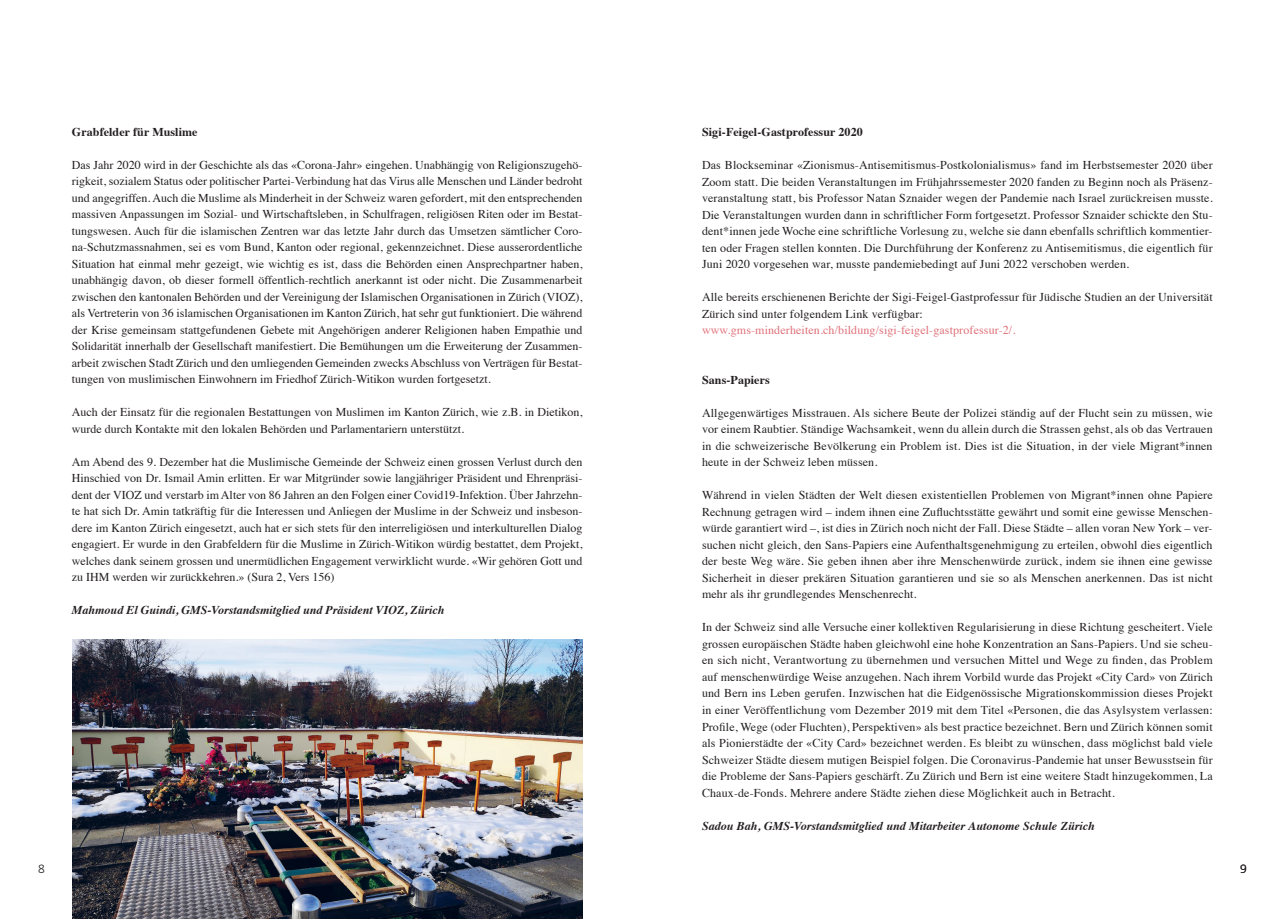
<style>
.page{position:relative;width:1285px;height:919px;background:#fff}
.page>*{position:absolute;margin:0;border:0;box-sizing:border-box;transform-origin:0 0}
.t1{font:12px/16.5px "Times";letter-spacing:.01em;color:#231f20;text-align:justify}
.t2{font:italic 700 12px "Times";color:#231f20}
.t3{font:700 12px "Times";letter-spacing:.01em;color:#231f20}
.t4{font:12px "Times";letter-spacing:.01em;color:#df7078}
.t5{font:300 12px "Frutiger";color:#231f20}
.s1{font-weight:400;color:#fff}
</style>
<div class="page">
<img style="left:72px;top:639px;width:511px;height:279px">
<p class="t3" style="left:72px;top:120px;width:127px">Grabfelder für Muslime</p>
<p class="t1" style="left:72px;top:155px;width:512px">Das Jahr 2020 wird in der Geschichte als das «Corona-Jahr» eingehen. Unabhängig von Religionszugehö&shy;rigkeit, sozialem Status oder politischer Partei-Verbindung hat das Virus alle Menschen und Länder bedroht und angegriffen. Auch die Muslime als Minderheit in der Schweiz waren gefordert, mit den entsprechenden massiven Anpassungen im Sozial- und Wirtschaftsleben, in Schulfragen, religiösen Riten oder im Bestat&shy;tungswesen. Auch für die islamischen Zentren war das letzte Jahr durch das Umsetzen sämtlicher Coro&shy;na-Schutzmassnahmen, sei es vom Bund, Kanton oder regional, gekennzeichnet. Diese ausserordentliche Situation hat einmal mehr gezeigt, wie wichtig es ist, dass die Behörden einen Ansprechpartner haben, unabhängig davon, ob dieser formell öffentlich-rechtlich anerkannt ist oder nicht. Die Zusammenarbeit zwischen den kantonalen Behörden und der Vereinigung der Islamischen Organisationen in Zürich (VIOZ), als Vertreterin von 36 islamischen Organisationen im Kanton Zürich, hat sehr gut funktioniert. Die während der Krise gemeinsam stattgefundenen Gebete mit Angehörigen anderer Religionen haben Empathie und Solidarität innerhalb der Gesellschaft manifestiert. Die Bemühungen um die Erweiterung der Zusammen&shy;arbeit zwischen Stadt Zürich und den umliegenden Gemeinden zwecks Abschluss von Verträgen für Bestat&shy;tungen von muslimischen Einwohnern im Friedhof Zürich-Witikon wurden fortgesetzt.</p>
<p class="t1" style="left:72px;top:403px;width:512px">Auch der Einsatz für die regionalen Bestattungen von Muslimen im Kanton Zürich, wie z.B. in Dietikon, wurde durch Kontakte mit den lokalen Behörden und Parlamentariern unterstützt.</p>
<p class="t1" style="left:72px;top:452px;width:512px">Am Abend des 9. Dezember hat die Muslimische Gemeinde der Schweiz einen grossen Verlust durch den Hinschied von Dr. Ismail Amin erlitten. Er war Mitgründer sowie langjähriger Präsident und Ehrenpräsi&shy;dent der VIOZ und verstarb im Alter von 86 Jahren an den Folgen einer Covid19-Infektion. Über Jahrzehn&shy;te hat sich Dr. Amin tatkräftig für die Interessen und Anliegen der Muslime in der Schweiz und insbeson&shy;dere im Kanton Zürich eingesetzt, auch hat er sich stets für den interreligiösen und interkulturellen Dialog engagiert. Er wurde in den Grabfeldern für die Muslime in Zürich-Witikon würdig bestattet, dem Projekt, welches dank seinem grossen und unermüdlichen Engagement verwirklicht wurde. «Wir gehören Gott und zu IHM werden wir zurückkehren.» (Sura 2, Vers 156)</p>
<p class="t2" style="left:72px;top:599px;width:374px">Mahmoud El Guindi, GMS-Vorstandsmitglied und Präsident VIOZ, Zürich</p>
<p class="t3" style="left:702px;top:121px;width:162px">Sigi-Feigel-Gastprofessur 2020</p>
<p class="t1" style="left:702px;top:156px;width:512px">Das Blockseminar «Zionismus-Antisemitismus-Postkolonialismus» fand im Herbstsemester 2020 über Zoom statt. Die beiden Veranstaltungen im Frühjahrssemester 2020 fanden zu Beginn noch als Präsenz&shy;veranstaltung statt, bis Professor Natan Sznaider wegen der Pandemie nach Israel zurückreisen musste.<br>Die Veranstaltungen wurden dann in schriftlicher Form fortgesetzt. Professor Sznaider schickte den Stu&shy;dent*innen jede Woche eine schriftliche Vorlesung zu, welche sie dann ebenfalls schriftlich kommentier&shy;ten oder Fragen stellen konnten. Die Durchführung der Konferenz zu Antisemitismus, die eigentlich für Juni 2020 vorgesehen war, musste pandemiebedingt auf Juni 2022 verschoben werden.</p>
<p class="t1" style="left:702px;top:288px;width:512px">Alle bereits erschienenen Berichte der Sigi-Feigel-Gastprofessur für Jüdische Studien an der Universität<br>Zürich sind unter folgendem Link verfügbar:</p>
<p class="t4" style="left:702px;top:319px;width:315px">www.gms-minderheiten.ch/bildung/sigi-feigel-gastprofessur-2/.</p>
<p class="t3" style="left:702px;top:368px;width:69px">Sans-Papiers</p>
<p class="t1" style="left:702px;top:403px;width:512px">Allgegenwärtiges Misstrauen. Als sichere Beute der Polizei ständig auf der Flucht sein zu müssen, wie vor einem Raubtier. Ständige Wachsamkeit, wenn du allein durch die Strassen gehst, als ob das Vertrauen in die schweizerische Bevölkerung ein Problem ist. Dies ist die Situation, in der viele Migrant*innen heute in der Schweiz leben müssen.</p>
<p class="t1" style="left:702px;top:486px;width:512px">Während in vielen Städten der Welt diesen existentiellen Problemen von Migrant*innen ohne Papiere Rechnung getragen wird – indem ihnen eine Zufluchtsstätte gewährt und somit eine gewisse Menschen&shy;würde garantiert wird –, ist dies in Zürich noch nicht der Fall. Diese Städte – allen voran New York – ver&shy;suchen nicht gleich, den Sans-Papiers eine Aufenthaltsgenehmigung zu erteilen, obwohl dies eigentlich der beste Weg wäre. Sie geben ihnen aber ihre Menschenwürde zurück, indem sie ihnen eine gewisse Sicherheit in dieser prekären Situation garantieren und sie so als Menschen anerkennen. Das ist nicht mehr als ihr grundlegendes Menschenrecht.</p>
<p class="t1" style="left:702px;top:618px;width:512px">In der Schweiz sind alle Versuche einer kollektiven Regularisierung in diese Richtung gescheitert. Viele grossen europäischen Städte haben gleichwohl eine hohe Konzentration an Sans-Papiers. Und sie scheu&shy;en sich nicht, Verantwortung zu übernehmen und versuchen Mittel und Wege zu finden, das Problem auf menschenwürdige Weise anzugehen. Nach ihrem Vorbild wurde das Projekt «City Card» von Zürich und Bern ins Leben gerufen. Inzwischen hat die Eidgenössische Migrationskommission dieses Projekt in einer Veröffentlichung vom Dezember 2019 mit dem Titel «Personen, die das Asylsystem verlassen:<br>Profile, Wege (oder Fluchten), Perspektiven» als best practice bezeichnet. Bern und Zürich können somit als Pionierstädte der «City Card» bezeichnet werden. Es bleibt zu wünschen, dass möglichst bald viele Schweizer Städte diesem mutigen Beispiel folgen. Die Coronavirus-Pandemie hat unser Bewusstsein für die Probleme der Sans-Papiers geschärft. Zu Zürich und Bern ist eine weitere Stadt hinzugekommen, La Chaux-de-Fonds. Mehrere andere Städte ziehen diese Möglichkeit auch in Betracht.</p>
<p class="t2" style="left:702px;top:814px;width:512px">Sadou Bah, GMS-Vorstandsmitglied und Mitarbeiter Autonome Schule Zürich<span class="s1">GMS-Vorstandsmitglied</span></p>
<p class="t5" style="left:38px;top:862px;width:8px">8</p>
<p class="t5" style="left:1239px;top:862px;width:8px">9</p>
</div>
